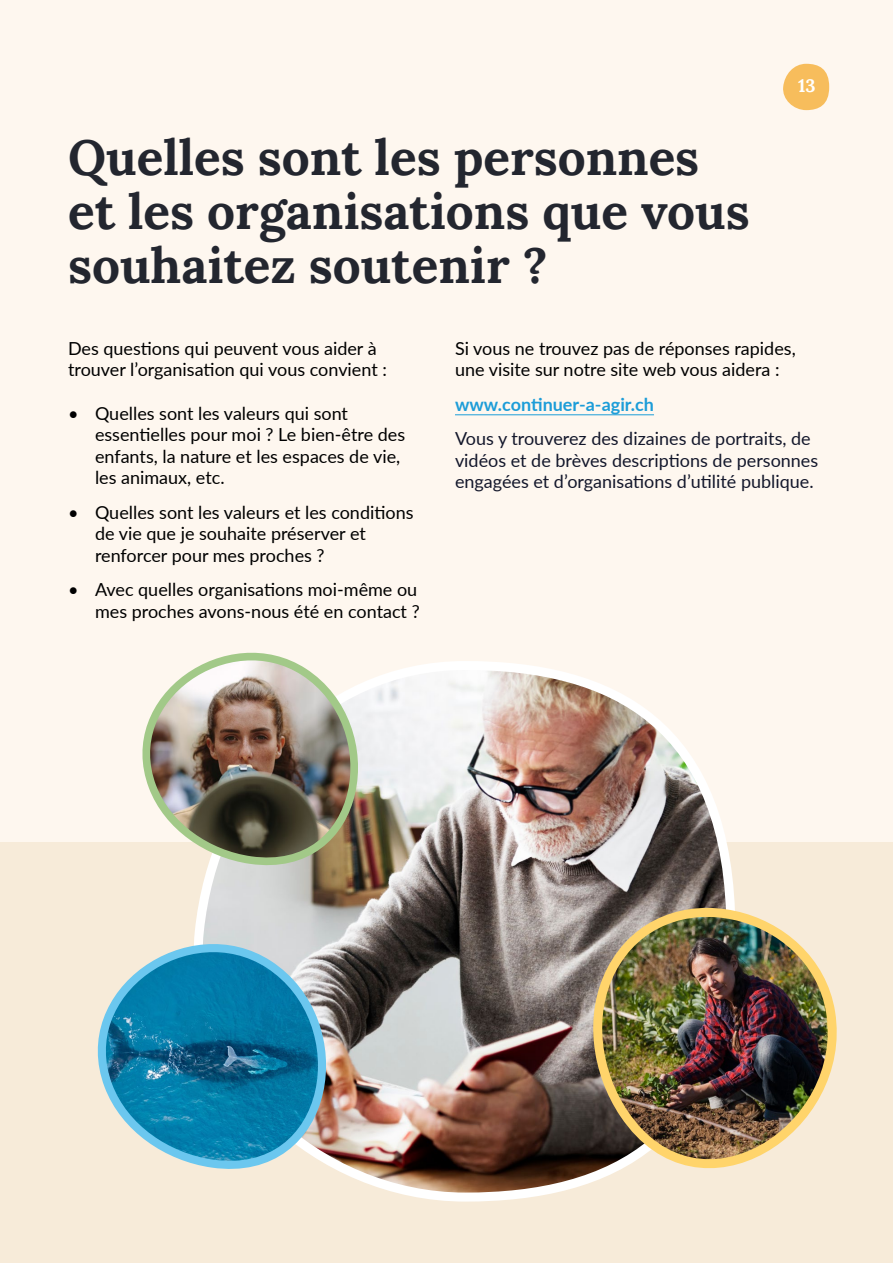
<style>
.page{position:relative;width:893px;height:1263px;background:#fef7ef}
.page>*{position:absolute;margin:0;border:0;box-sizing:border-box;transform-origin:0 0}
.t1{font:49.5px/54px "Lora";color:#23262f}
.t2{font:18px/21.6px "Lato";color:#000}
.t3{font:18px/21.6px "Lato";color:#13172b}
.t4{font:700 18px "Lato";color:#1d9dd8}
.t5{font:18px "Lora";color:#fff}
</style>
<div class="page">
<div style="left:0;top:842px;width:893px;height:421px;background:#f7ebd9"></div>
<img style="left:199px;top:661px;width:533px;height:541px">
<img style="left:142px;top:652px;width:246px;height:233px">
<svg style="left:97px;top:902px;width:260px;height:288px"></svg>
<img style="left:588px;top:871px;width:249px;height:331px">
<svg style="left:783px;top:64px;width:46px;height:46px"></svg>
<hr style="left:455px;top:414px;width:199px;height:1px;background:#1d9dd8">
<h1 class="t1" style="left:68px;top:127px;width:683px">Quelles sont les personnes et les organisations que vous souhaitez soutenir ?</h1>
<p class="t5" style="left:798px;top:72px;width:19px">13</p>
<p class="t2" style="left:68px;top:337px;width:320px">Des questions qui peuvent vous aider à trouver l’organisation qui vous convient :</p>
<p class="t2" style="left:95px;top:401px;width:312px;text-indent:-27px">• Quelles sont les valeurs qui sont essentielles pour moi ? Le bien-être des enfants, la nature et les espaces de vie, les animaux, etc.</p>
<p class="t2" style="left:95px;top:501px;width:320px;text-indent:-27px">• Quelles sont les valeurs et les conditions de vie que je souhaite préserver et renforcer pour mes proches ?</p>
<p class="t2" style="left:68px;top:578px;width:353px;text-align:right">• Avec quelles organisations moi-même ou mes proches avons-nous été en contact ?</p>
<p class="t2" style="left:455px;top:337px;width:342px">Si vous ne trouvez pas de réponses rapides, une visite sur notre site web vous aidera :</p>
<p class="t4" style="left:455px;top:391px;width:201px">www.continuer-a-agir.ch</p>
<p class="t3" style="left:455px;top:427px;width:365px">Vous y trouverez des dizaines de portraits, de vidéos et de brèves descriptions de personnes engagées et d’organisations d’utilité publique.</p>
</div>
